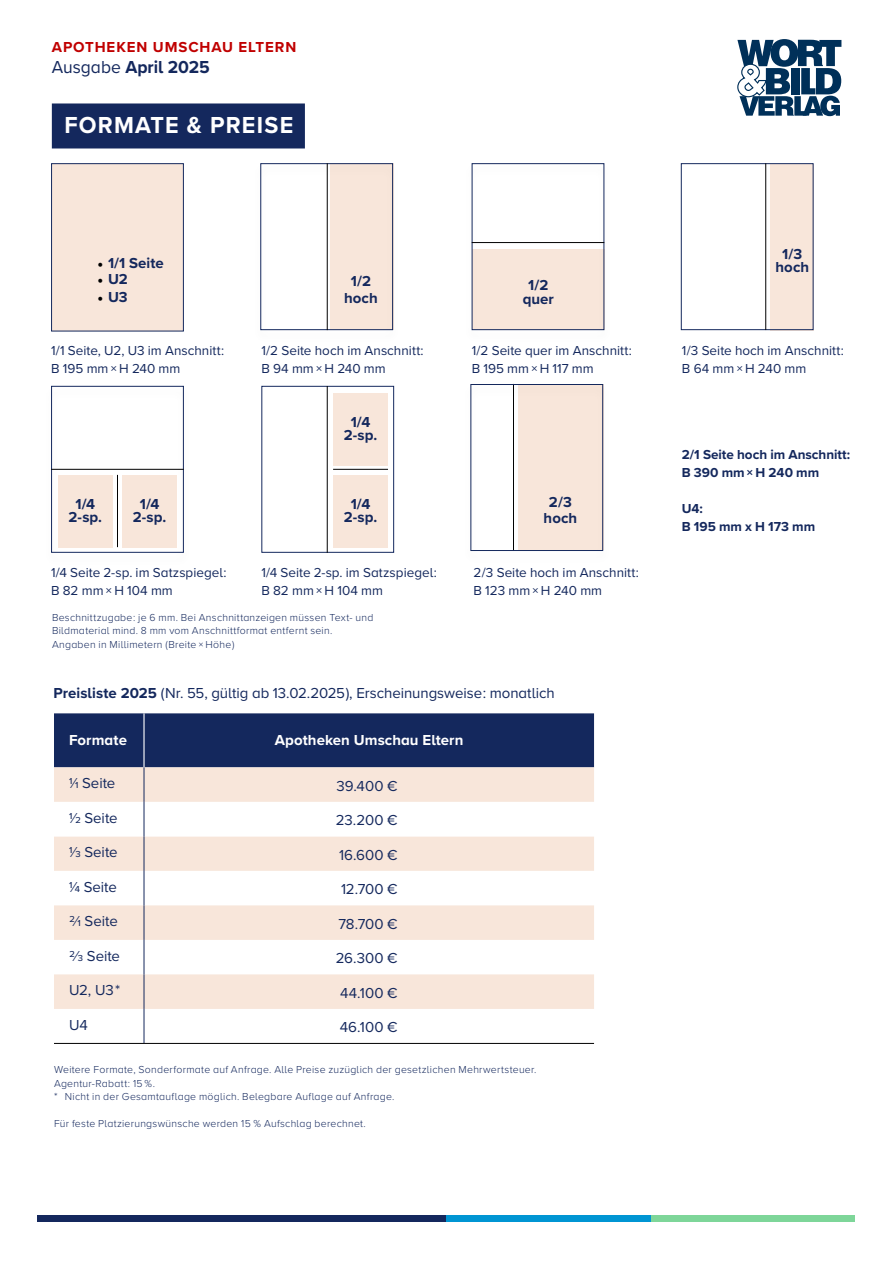
<style>
.page{position:relative;width:893px;height:1263px;background:#fff}
.page>*{position:absolute;margin:0;border:0;box-sizing:border-box;transform-origin:0 0}
.t1{font:700 24px "Proxima Nova A";letter-spacing:.05em;color:#fff}
.t2{font:700 18px "Proxima Nova A";letter-spacing:-.005em;color:#14285d}
.t3{font:15px "Proxima Nova A";letter-spacing:-.005em;color:#14285d}
.t4{font:700 15px/16.5px "Proxima Nova A";letter-spacing:.005em;color:#14285d;text-align:center}
.t5{font:700 15px "Proxima Nova A";letter-spacing:.005em;color:#fff}
.t6{font:700 15px "Proxima Nova A";letter-spacing:.06em;color:#c00000}
.t7{font:13.5px/18px "Proxima Nova A";color:#14285d}
.t8{font:700 13.5px/18px "Proxima Nova A";color:#14285d}
.t9{font:300 10.5px/13.5px "Proxima Nova A";letter-spacing:.025em;color:#14285d}
.s1{font-weight:400}
.s2{font-family:"Minion Pro";font-weight:400;color:#000}
.s3{font-weight:700}
</style>
<div class="page">
<svg style="left:737px;top:39px;width:104px;height:77px"></svg>
<div style="left:38px;top:1215px;width:408px;height:6px;background:#14285d"></div>
<div style="left:651px;top:1215px;width:204px;height:6px;background:#7ed699"></div>
<div style="left:446px;top:1215px;width:205px;height:6px;background:#0095d3"></div>
<div style="left:54px;top:713px;width:540px;height:54px;background:#14285d"></div>
<div style="left:54px;top:767px;width:540px;height:35px;background:#f8e6da"></div>
<svg style="left:54px;top:802px;width:540px;height:103px"></svg>
<svg style="left:54px;top:905px;width:540px;height:104px;fill:#f8e6da"></svg>
<hr style="left:143px;top:713px;width:2px;height:54px;background:#fff">
<hr style="left:144px;top:767px;width:1px;height:35px;background:#14285d">
<hr style="left:144px;top:802px;width:1px;height:34px;background:#14285d">
<hr style="left:144px;top:836px;width:1px;height:35px;background:#14285d">
<hr style="left:144px;top:871px;width:1px;height:34px;background:#14285d">
<hr style="left:144px;top:905px;width:1px;height:35px;background:#14285d">
<hr style="left:144px;top:940px;width:1px;height:34px;background:#14285d">
<hr style="left:144px;top:974px;width:1px;height:35px;background:#14285d">
<hr style="left:144px;top:1009px;width:1px;height:34px;background:#14285d">
<hr style="left:54px;top:1043px;width:90px;height:1px;background:#000">
<hr style="left:144px;top:1043px;width:450px;height:1px;background:#000">
<div style="left:770px;top:164px;width:44px;height:167px;background:#f8e6da"></div>
<div style="left:51px;top:163px;width:133px;height:168px;background:#f8e6da;border:1px solid #14285d"></div>
<div style="left:252px;top:161px;width:149px;height:183px;background:#000;opacity:.13"></div>
<div style="left:260px;top:163px;width:133px;height:167px;border:1px solid #14285d"></div>
<hr style="left:327px;top:163px;width:1px;height:167px;background:#000">
<div style="left:463px;top:161px;width:149px;height:183px;background:#000;opacity:.13"></div>
<div style="left:472px;top:163px;width:132px;height:167px;border:1px solid #14285d"></div>
<hr style="left:472px;top:242px;width:132px;height:1px;background:#000">
<div style="left:681px;top:163px;width:132px;height:167px;border:1px solid #14285d"></div>
<hr style="left:765px;top:163px;width:1px;height:167px;background:#000">
<div style="left:51px;top:386px;width:133px;height:167px;border:1px solid #14285d"></div>
<div style="left:122px;top:475px;width:55px;height:72px;background:#f8e6da"></div>
<div style="left:58px;top:475px;width:55px;height:72px;background:#f8e6da"></div>
<hr style="left:51px;top:469px;width:133px;height:1px;background:#000">
<div style="left:261px;top:386px;width:133px;height:167px;border:1px solid #14285d"></div>
<div style="left:333px;top:393px;width:55px;height:72px;background:#f8e6da"></div>
<hr style="left:327px;top:386px;width:1px;height:167px;background:#000">
<div style="left:333px;top:475px;width:55px;height:72px;background:#f8e6da"></div>
<hr style="left:117px;top:475px;width:1px;height:72px;background:#000">
<hr style="left:333px;top:469px;width:55px;height:1px;background:#000">
<div style="left:462px;top:382px;width:149px;height:183px;background:#000;opacity:.13"></div>
<div style="left:470px;top:384px;width:133px;height:167px;border:1px solid #14285d"></div>
<div style="left:52px;top:103px;width:253px;height:45px;background:#14285d"></div>
<h3 class="t6" style="left:52px;top:36px;width:246px">APOTHEKEN UMSCHAU ELTERN</h3>
<h2 class="t2" style="left:52px;top:53px;width:159px"><span class="s1">Ausgabe</span> April 2025</h2>
<p class="t1" style="left:65px;top:108px;width:230px">FORMATE &amp; PREISE</p>
<p class="t4" style="left:97px;top:254px;width:68px"><span class="s2">•</span> 1/1 Seite</p>
<p class="t4" style="left:97px;top:271px;width:32px"><span class="s2">•</span> U2</p>
<p class="t4" style="left:97px;top:289px;width:32px"><span class="s2">•</span> U3</p>
<p class="t4" style="left:344px;top:273px;width:35px">1/2 hoch</p>
<p class="t7" style="left:51px;top:340px;width:174px">1/1 Seite, U2, U3 im Anschnitt:<br>B 195 mm × H 240 mm</p>
<p class="t7" style="left:261px;top:340px;width:164px">1/2 Seite hoch im Anschnitt:<br>B 94 mm × H 240 mm</p>
<p class="t4" style="left:351px;top:413px;width:21px">1/4</p>
<p class="t4" style="left:344px;top:427px;width:35px">2-sp.</p>
<p class="t4" style="left:76px;top:495px;width:21px">1/4</p>
<p class="t4" style="left:69px;top:509px;width:35px">2-sp.</p>
<p class="t4" style="left:140px;top:495px;width:21px">1/4</p>
<p class="t4" style="left:133px;top:509px;width:35px">2-sp.</p>
<p class="t4" style="left:351px;top:495px;width:21px">1/4</p>
<p class="t4" style="left:344px;top:509px;width:35px">2-sp.</p>
<p class="t7" style="left:51px;top:563px;width:177px">1/4 Seite 2-sp. im Satzspiegel:</p>
<p class="t7" style="left:51px;top:581px;width:123px">B 82 mm × H 104 mm</p>
<p class="t7" style="left:261px;top:563px;width:177px">1/4 Seite 2-sp. im Satzspiegel:</p>
<p class="t7" style="left:261px;top:581px;width:123px">B 82 mm × H 104 mm</p>
<p class="t9" style="left:52px;top:610px;width:323px">Beschnittzugabe : je 6 mm. Bei Anschnittanzeigen müssen Text- und<br>Bildmaterial mind. 8 mm vom Anschnittformat entfernt sein.<br>Angaben in Millimetern ( Breite × Höhe )</p>
<p class="t4" style="left:775px;top:247px;width:35px;line-height:13.5px">1/3 hoch</p>
<p class="t4" style="left:523px;top:278px;width:33px;line-height:13.5px">1/2 quer</p>
<p class="t7" style="left:472px;top:340px;width:162px">1/2 Seite quer im Anschnitt:<br>B 195 mm × H 117 mm</p>
<p class="t7" style="left:682px;top:340px;width:163px">1/3 Seite hoch im Anschnitt:</p>
<p class="t7" style="left:682px;top:358px;width:126px">B 64 mm × H 240 mm</p>
<p class="t4" style="left:544px;top:493px;width:35px">2/3 hoch</p>
<p class="t7" style="left:474px;top:563px;width:167px">2/3 Seite hoch im Anschnitt:<br>B 123 mm × H 240 mm</p>
<p class="t8" style="left:682px;top:445px;width:170px">2/1 Seite hoch im Anschnitt:<br>B 390 mm × H 240 mm</p>
<p class="t8" style="left:682px;top:499px;width:23px">U4:</p>
<p class="t8" style="left:682px;top:517px;width:135px">B 195 mm x H 173 mm</p>
<p class="t3" style="left:53px;top:682px;width:503px"><span class="s3">Preisliste 2025</span> ( Nr. 55, gültig ab 13.02.2025 ), Erscheinungsweise : monatlich</p>
<p class="t5" style="left:69px;top:729px;width:59px">Formate</p>
<p class="t5" style="left:275px;top:729px;width:190px">Apotheken Umschau Eltern</p>
<p class="t3" style="left:69px;top:772px;width:48px">1/1 Seite</p>
<p class="t3" style="left:337px;top:774px;width:62px">39.400 €</p>
<p class="t3" style="left:69px;top:807px;width:50px">1/2 Seite</p>
<p class="t3" style="left:336px;top:809px;width:63px">23.200 €</p>
<p class="t3" style="left:69px;top:841px;width:50px">1/3 Seite</p>
<p class="t3" style="left:339px;top:843px;width:60px">16.600 €</p>
<p class="t3" style="left:69px;top:876px;width:49px">1/4 Seite</p>
<p class="t3" style="left:341px;top:878px;width:58px">12.700 €</p>
<p class="t3" style="left:69px;top:910px;width:50px">2/1 Seite</p>
<p class="t3" style="left:338px;top:912px;width:61px">78.700 €</p>
<p class="t3" style="left:69px;top:945px;width:53px">2/3 Seite</p>
<p class="t3" style="left:336px;top:947px;width:63px">26.300 €</p>
<p class="t3" style="left:69px;top:979px;width:53px">U2, U3 *</p>
<p class="t3" style="left:340px;top:981px;width:59px">44.100 €</p>
<p class="t3" style="left:69px;top:1014px;width:20px">U4</p>
<p class="t3" style="left:340px;top:1016px;width:59px">46.100 €</p>
<p class="t9" style="left:54px;top:1062px;width:484px">Weitere Formate, Sonderformate auf Anfrage. Alle Preise zuzüglich der gesetzlichen Mehrwertsteuer.<br>Agentur-Rabatt : 15 %.</p>
<p class="t9" style="left:54px;top:1089px;width:342px">* Nicht in der Gesamtauflage möglich. Belegbare Auflage auf Anfrage.</p>
<p class="t9" style="left:54px;top:1116px;width:313px">Für feste Platzierungswünsche werden 15 % Aufschlag berechnet.</p>
</div>
